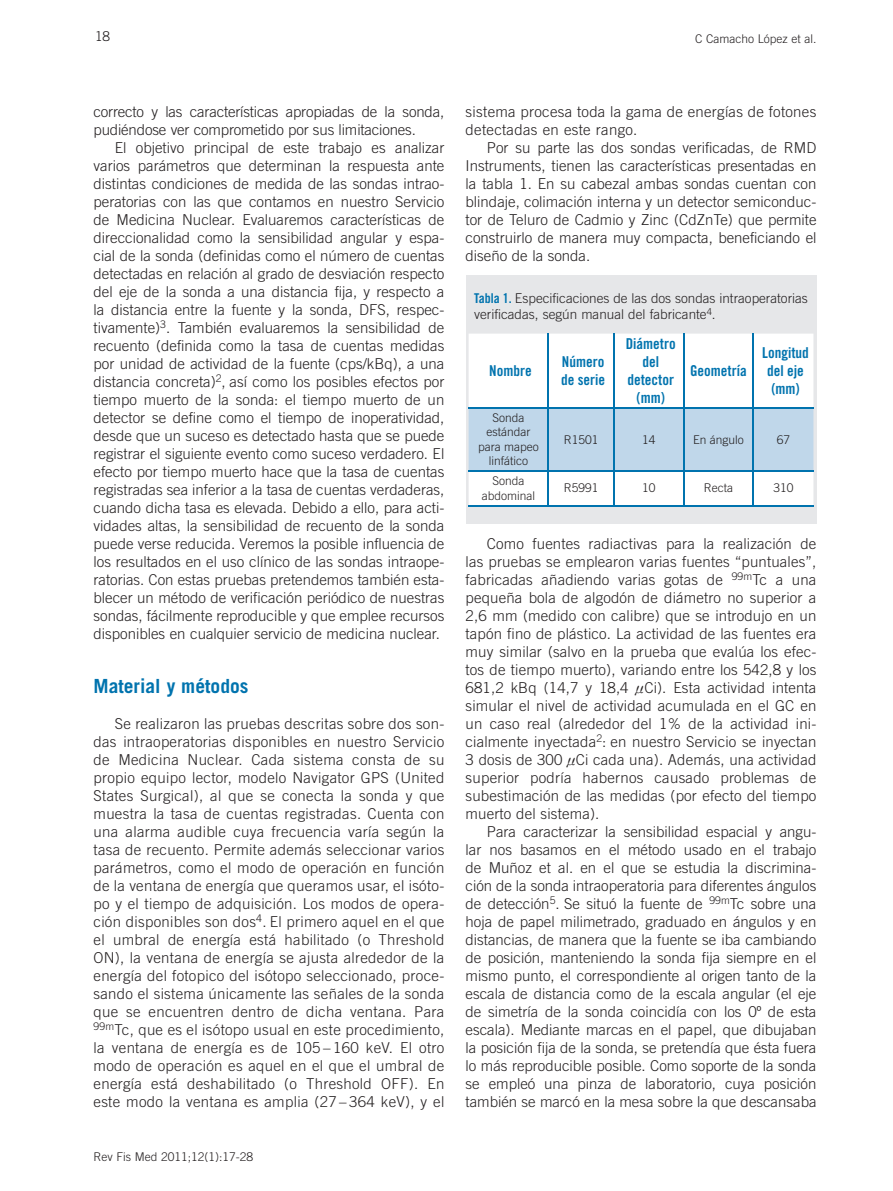
<style>
.page{position:relative;width:893px;height:1191px;background:#fff}
.page>*{position:absolute;margin:0;border:0;box-sizing:border-box;transform-origin:0 0}
.t1{font:700 19.5px "Trade Gothic";color:#0073ae}
.t2{font:300 15px/18px "Trade Gothic";color:#231f20;text-align:justify}
.t3{font:15px/18px "Trade Gothic Bold Cond Twenty";color:#0073ae;text-align:center}
.t4{font:300 15px/18px "Trade Gothic";letter-spacing:.02em;color:#231f20}
.t5{font:300 13.5px/16.2px "Trade Gothic";color:#231f20}
.t6{font:300 12px/14.4px "Trade Gothic";color:#231f20;text-align:center}
.s1{font-family:"Trade Gothic Bold Cond Twenty";font-weight:400;color:#0073ae}
.s2{font-family:"M Ma Greek";font-weight:400;font-style:italic}
</style>
<div class="page">
<div style="left:466px;top:275px;width:350px;height:248px;background:#e6e7e9"></div>
<div style="left:469px;top:333px;width:344px;height:172px;background:#fff"></div>
<div style="left:469px;top:408px;width:344px;height:63px;background:#c0d7ea"></div>
<hr style="left:548px;top:334px;width:1px;height:73px;background:#0073ae">
<hr style="left:613px;top:334px;width:1px;height:73px;background:#0073ae">
<hr style="left:683px;top:334px;width:1px;height:73px;background:#0073ae">
<hr style="left:753px;top:334px;width:1px;height:73px;background:#0073ae">
<hr style="left:469px;top:407px;width:79px;height:1px;background:#0073ae">
<hr style="left:548px;top:407px;width:66px;height:1px;background:#0073ae">
<hr style="left:614px;top:407px;width:69px;height:1px;background:#0073ae">
<hr style="left:683px;top:407px;width:70px;height:1px;background:#0073ae">
<hr style="left:753px;top:407px;width:60px;height:1px;background:#0073ae">
<hr style="left:548px;top:472px;width:1px;height:33px;background:#0073ae">
<hr style="left:613px;top:472px;width:1px;height:33px;background:#0073ae">
<hr style="left:683px;top:472px;width:1px;height:33px;background:#0073ae">
<hr style="left:753px;top:472px;width:1px;height:33px;background:#0073ae">
<hr style="left:469px;top:505px;width:79px;height:1px;background:#0073ae">
<hr style="left:548px;top:505px;width:66px;height:1px;background:#0073ae">
<hr style="left:614px;top:505px;width:69px;height:1px;background:#0073ae">
<hr style="left:683px;top:505px;width:70px;height:1px;background:#0073ae">
<hr style="left:753px;top:505px;width:60px;height:1px;background:#0073ae">
<hr style="left:548px;top:408px;width:1px;height:63px;background:#0073ae">
<hr style="left:613px;top:408px;width:1px;height:63px;background:#0073ae">
<hr style="left:683px;top:408px;width:1px;height:63px;background:#0073ae">
<hr style="left:753px;top:408px;width:1px;height:63px;background:#0073ae">
<hr style="left:469px;top:471px;width:79px;height:1px;background:#0073ae">
<hr style="left:548px;top:471px;width:66px;height:1px;background:#0073ae">
<hr style="left:614px;top:471px;width:69px;height:1px;background:#0073ae">
<hr style="left:683px;top:471px;width:70px;height:1px;background:#0073ae">
<hr style="left:753px;top:471px;width:60px;height:1px;background:#0073ae">
<p class="t5" style="left:95px;top:28px;width:17px">18</p>
<p class="t6" style="left:695px;top:31px;width:123px">C Camacho López et al.</p>
<p class="t2" style="left:94px;top:102px;width:352px">correcto y las características apropiadas de la sonda, pudiéndose ver comprometido por sus limitaciones.</p>
<p class="t2" style="left:94px;top:138px;width:352px;text-indent:21px">El objetivo principal de este trabajo es analizar varios parámetros que determinan la respuesta ante distintas condiciones de medida de las sondas intrao&shy;peratorias con las que contamos en nuestro Servicio de Medicina Nuclear. Evaluaremos características de direccionalidad como la sensibilidad angular y espa&shy;cial de la sonda (definidas como el número de cuentas detectadas en relación al grado de desviación respecto del eje de la sonda a una distancia fija, y respecto a la distancia entre la fuente y la sonda, DFS, respec&shy;tivamente)<sup>3</sup>. También evaluaremos la sensibilidad de recuento (definida como la tasa de cuentas medidas por unidad de actividad de la fuente (cps/kBq), a una distancia concreta)<sup>2</sup>, así como los posibles efectos por tiempo muerto de la sonda: el tiempo muerto de un detector se define como el tiempo de inoperatividad, desde que un suceso es detectado hasta que se puede registrar el siguiente evento como suceso verdadero. El efecto por tiempo muerto hace que la tasa de cuentas registradas sea inferior a la tasa de cuentas verdaderas, cuando dicha tasa es elevada. Debido a ello, para acti&shy;vidades altas, la sensibilidad de recuento de la sonda puede verse reducida. Veremos la posible influencia de los resultados en el uso clínico de las sondas intraope&shy;ratorias. Con estas pruebas pretendemos también esta&shy;blecer un método de verificación periódico de nuestras sondas, fácilmente reproducible y que emplee recursos disponibles en cualquier servicio de medicina nuclear.</p>
<h1 class="t1" style="left:94px;top:674px;width:156px">Material y métodos</h1>
<p class="t2" style="left:94px;top:714px;width:352px;text-indent:21px">Se realizaron las pruebas descritas sobre dos son&shy;das intraoperatorias disponibles en nuestro Servicio de Medicina Nuclear. Cada sistema consta de su propio equipo lector, modelo Navigator GPS (United States Surgical), al que se conecta la sonda y que muestra la tasa de cuentas registradas. Cuenta con una alarma audible cuya frecuencia varía según la tasa de recuento. Permite además seleccionar varios parámetros, como el modo de operación en función de la ventana de energía que queramos usar, el isóto&shy;po y el tiempo de adquisición. Los modos de opera&shy;ción disponibles son dos<sup>4</sup>. El primero aquel en el que el umbral de energía está habilitado (o Threshold ON), la ventana de energía se ajusta alrededor de la energía del fotopico del isótopo seleccionado, proce&shy;sando el sistema únicamente las señales de la sonda que se encuentren dentro de dicha ventana. Para <sup>99m</sup>Tc, que es el isótopo usual en este procedimiento, la ventana de energía es de 105 – 160 keV. El otro modo de operación es aquel en el que el umbral de energía está deshabilitado (o Threshold OFF). En este modo la ventana es amplia (27 – 364 keV), y el</p>
<p class="t6" style="left:94px;top:1149px;width:161px">Rev Fis Med 2011;12(1):17-28</p>
<p class="t4" style="left:466px;top:102px;width:352px">sistema procesa toda la gama de energías de fotones detectadas en este rango.</p>
<p class="t2" style="left:466px;top:138px;width:352px;text-indent:21px">Por su parte las dos sondas verificadas, de RMD Instruments, tienen las características presentadas en la tabla 1. En su cabezal ambas sondas cuentan con blindaje, colimación interna y un detector semiconduc&shy;tor de Teluro de Cadmio y Zinc (CdZnTe) que permite construirlo de manera muy compacta, beneficiando el diseño de la sonda.</p>
<p class="t5" style="left:474px;top:290px;width:335px"><span class="s1">Tabla 1.</span> Especificaciones de las dos sondas intraoperatorias verificadas, según manual del fabricante<sup>4</sup>.</p>
<p class="t3" style="left:489px;top:362px;width:44px">Nombre</p>
<p class="t3" style="left:561px;top:353px;width:46px;text-align:left">Número de serie</p>
<p class="t3" style="left:626px;top:335px;width:51px">Diámetro del detector (mm)</p>
<p class="t3" style="left:690px;top:362px;width:58px">Geometría</p>
<p class="t3" style="left:762px;top:344px;width:48px">Longitud del eje (mm)</p>
<p class="t6" style="left:478px;top:410px;width:62px">Sonda estándar para mapeo linfático</p>
<p class="t6" style="left:564px;top:432px;width:36px">R1501</p>
<p class="t6" style="left:642px;top:432px;width:15px">14</p>
<p class="t6" style="left:693px;top:432px;width:52px">En ángulo</p>
<p class="t6" style="left:777px;top:432px;width:15px">67</p>
<p class="t6" style="left:482px;top:473px;width:55px">Sonda abdominal</p>
<p class="t6" style="left:564px;top:481px;width:36px">R5991</p>
<p class="t6" style="left:642px;top:481px;width:15px">10</p>
<p class="t6" style="left:704px;top:481px;width:31px">Recta</p>
<p class="t6" style="left:773px;top:481px;width:22px">310</p>
<p class="t2" style="left:466px;top:534px;width:352px;text-indent:21px">Como fuentes radiactivas para la realización de las pruebas se emplearon varias fuentes “puntuales”, fabricadas añadiendo varias gotas de <sup>99m</sup>Tc a una pequeña bola de algodón de diámetro no superior a 2,6 mm (medido con calibre) que se introdujo en un tapón fino de plástico. La actividad de las fuentes era muy similar (salvo en la prueba que evalúa los efec&shy;tos de tiempo muerto), variando entre los 542,8 y los 681,2 kBq (14,7 y 18,4 <span class="s2">n</span>Ci). Esta actividad intenta simular el nivel de actividad acumulada en el GC en un caso real (alrededor del 1% de la actividad ini&shy;cialmente inyectada<sup>2</sup>: en nuestro Servicio se inyectan 3 dosis de 300 <span class="s2">n</span>Ci cada una). Además, una actividad superior podría habernos causado problemas de subestimación de las medidas (por efecto del tiempo muerto del sistema).</p>
<p class="t2" style="left:466px;top:822px;width:352px;text-indent:21px">Para caracterizar la sensibilidad espacial y angu&shy;lar nos basamos en el método usado en el trabajo de Muñoz et al. en el que se estudia la discrimina&shy;ción de la sonda intraoperatoria para diferentes ángulos de detección<sup>5</sup>. Se situó la fuente de <sup>99m</sup>Tc sobre una hoja de papel milimetrado, graduado en ángulos y en distancias, de manera que la fuente se iba cambiando de posición, manteniendo la sonda fija siempre en el mismo punto, el correspondiente al origen tanto de la escala de distancia como de la escala angular (el eje de simetría de la sonda coincidía con los 0º de esta escala). Mediante marcas en el papel, que dibujaban la posición fija de la sonda, se pretendía que ésta fuera lo más reproducible posible. Como soporte de la sonda se empleó una pinza de laboratorio, cuya posición también se marcó en la mesa sobre la que descansaba</p>
</div>
